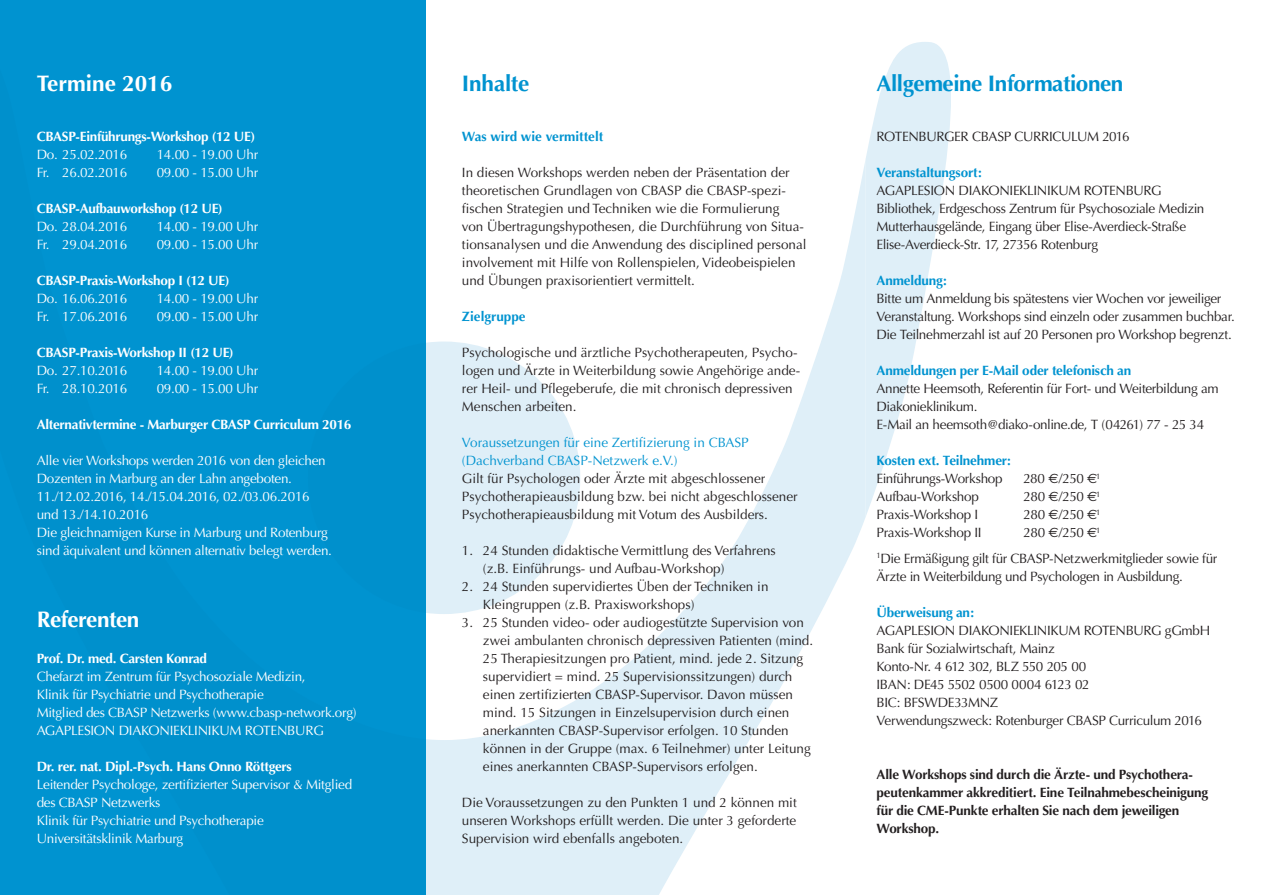
<style>
.page{position:relative;width:1263px;height:895px;background:#fff}
.page>*{position:absolute;margin:0;border:0;box-sizing:border-box;transform-origin:0 0}
.t1{font:700 22.5px "Optima";letter-spacing:-.02em;color:#0093d0}
.t2{font:700 22.5px "Optima";color:#fff}
.t3{font:700 22.5px "Optima";letter-spacing:-.02em;color:#fff}
.t4{font:13.5px/18px "Optima";color:#231f20}
.t5{font:13.5px/18px "Optima";letter-spacing:-.02em;color:#fff}
.t6{font:13.5px/18px "Optima";letter-spacing:-.025em;color:#231f20}
.t7{font:13.5px/18px "Optima";letter-spacing:-.03em;color:#231f20}
.t8{font:700 13.5px "Optima";letter-spacing:-.02em;color:#fff}
.t9{font:700 13.5px/18px "Optima";letter-spacing:-.015em;color:#231f20}
.t10{font:700 13.5px "Optima";letter-spacing:-.01em;color:#0093d0}
.t11{font:13.5px/18px "Optima";color:#0093d0}
.t12{font:13.5px "Optima";letter-spacing:-.02em;color:#231f20}
.t13{font:13.5px "Optima";letter-spacing:-.035em;color:#231f20}
.s1{font-family:"Euro Sans"}
</style>
<div class="page">
<svg style="left:866px;top:42px;width:85px;height:473px;fill:#dfeff8"></svg>
<svg style="left:426px;top:159px;width:440px;height:735px"></svg>
<div style="left:0;top:0;width:426px;height:894px;background:#0093d0"></div>
<svg style="left:426px;top:341px;width:154px;height:273px"></svg>
<h1 class="t2" style="left:37px;top:74px;width:137px">Termine 2016</h1>
<h1 class="t1" style="left:462px;top:74px;width:69px">Inhalte</h1>
<h1 class="t1" style="left:876px;top:74px;width:248px">Allgemeine Informationen</h1>
<p class="t8" style="left:37px;top:130px;width:220px">CBASP-Einführungs-Workshop (12 UE)</p>
<p class="t5" style="left:37px;top:146px;width:92px">Do. 25.02.2016</p>
<p class="t5" style="left:157px;top:146px;width:103px">14.00 - 19.00 Uhr</p>
<p class="t5" style="left:37px;top:164px;width:92px">Fr. 26.02.2016</p>
<p class="t5" style="left:157px;top:164px;width:103px">09.00 - 15.00 Uhr</p>
<p class="t8" style="left:37px;top:202px;width:188px">CBASP-Aufbauworkshop (12 UE)</p>
<p class="t5" style="left:37px;top:218px;width:92px">Do. 28.04.2016</p>
<p class="t5" style="left:157px;top:218px;width:103px">14.00 - 19.00 Uhr</p>
<p class="t5" style="left:37px;top:236px;width:92px">Fr. 29.04.2016</p>
<p class="t5" style="left:157px;top:236px;width:103px">09.00 - 15.00 Uhr</p>
<p class="t8" style="left:37px;top:274px;width:194px">CBASP-Praxis-Workshop I (12 UE)</p>
<p class="t5" style="left:37px;top:290px;width:92px">Do. 16.06.2016</p>
<p class="t5" style="left:157px;top:290px;width:103px">14.00 - 19.00 Uhr</p>
<p class="t5" style="left:37px;top:308px;width:92px">Fr. 17.06.2016</p>
<p class="t5" style="left:157px;top:308px;width:103px">09.00 - 15.00 Uhr</p>
<p class="t8" style="left:37px;top:346px;width:199px">CBASP-Praxis-Workshop II (12 UE)</p>
<p class="t5" style="left:37px;top:362px;width:92px">Do. 27.10.2016</p>
<p class="t5" style="left:157px;top:362px;width:103px">14.00 - 19.00 Uhr</p>
<p class="t5" style="left:37px;top:380px;width:92px">Fr. 28.10.2016</p>
<p class="t5" style="left:157px;top:380px;width:103px">09.00 - 15.00 Uhr</p>
<p class="t8" style="left:37px;top:418px;width:316px">Alternativtermine - Marburger CBASP Curriculum 2016</p>
<p class="t5" style="left:37px;top:452px;width:297px">Alle vier Workshops werden 2016 von den gleichen Dozenten in Marburg an der Lahn angeboten.<br>11./12.02.2016, 14./15.04.2016, 02./03.06.2016 und 13./14.10.2016<br>Die gleichnamigen Kurse in Marburg und Rotenburg sind äquivalent und können alternativ belegt werden.</p>
<p class="t10" style="left:462px;top:130px;width:143px">Was wird wie vermittelt</p>
<p class="t4" style="left:462px;top:164px;width:346px">In diesen Workshops werden neben der Präsentation der theoretischen Grundlagen von CBASP die CBASP-spezi&shy;fischen Strategien und Techniken wie die Formulierung<br>von Übertragungshypothesen, die Durchführung von Situa&shy;tionsanalysen und die Anwendung des disciplined personal involvement mit Hilfe von Rollenspielen, Videobeispielen und Übungen praxisorientiert vermittelt.</p>
<p class="t10" style="left:462px;top:310px;width:65px">Zielgruppe</p>
<p class="t4" style="left:462px;top:344px;width:340px">Psychologische und ärztliche Psychotherapeuten, Psycho&shy;logen und Ärzte in Weiterbildung sowie Angehörige ande&shy;rer Heil- und Pflegeberufe, die mit chronisch depressiven Menschen arbeiten.</p>
<p class="t11" style="left:462px;top:434px;width:288px">Voraussetzungen für eine Zertifizierung in CBASP (Dachverband CBASP-Netzwerk e.V.)</p>
<p class="t4" style="left:462px;top:470px;width:337px">Gilt für Psychologen oder Ärzte mit abgeschlossener<br>Psychotherapieausbildung bzw. bei nicht abgeschlossener<br>Psychotherapieausbildung mit Votum des Ausbilders.</p>
<p class="t4" style="left:483px;top:542px;width:294px;text-indent:-21px">1. 24 Stunden didaktische Vermittlung des Verfahrens (z.B. Einführungs- und Aufbau-Workshop)</p>
<p class="t4" style="left:483px;top:578px;width:287px;text-indent:-21px">2. 24 Stunden supervidiertes Üben der Techniken in<br>Kleingruppen (z.B. Praxisworkshops)</p>
<p class="t4" style="left:483px;top:614px;width:332px;text-indent:-21px">3. 25 Stunden video- oder audiogestützte Supervision von zwei ambulanten chronisch depressiven Patienten (mind.<br>25 Therapiesitzungen pro Patient, mind. jede 2. Sitzung supervidiert = mind. 25 Supervisionssitzungen) durch einen zertifizierten CBASP-Supervisor. Davon müssen mind. 15 Sitzungen in Einzelsupervision durch einen anerkannten CBASP-Supervisor erfolgen. 10 Stunden können in der Gruppe (max. 6 Teilnehmer) unter Leitung eines anerkannten CBASP-Supervisors erfolgen.</p>
<p class="t4" style="left:462px;top:794px;width:336px;text-align:justify">Die Voraussetzungen zu den Punkten 1 und 2 können mit unseren Workshops erfüllt werden. Die unter 3 geforderte Supervision wird ebenfalls angeboten.</p>
<p class="t13" style="left:876px;top:130px;width:255px">ROTENBURGER CBASP CURRICULUM 2016</p>
<p class="t10" style="left:876px;top:166px;width:107px">Veranstaltungsort:</p>
<p class="t6" style="left:876px;top:182px;width:329px">AGAPLESION DIAKONIEKLINIKUM ROTENBURG Bibliothek, Erdgeschoss Zentrum für Psychosoziale Medizin Mutterhausgelände, Eingang über Elise-Averdieck-Straße Elise-Averdieck-Str. 17, 27356 Rotenburg</p>
<p class="t10" style="left:876px;top:274px;width:72px">Anmeldung:</p>
<p class="t6" style="left:876px;top:290px;width:360px">Bitte um Anmeldung bis spätestens vier Wochen vor jeweiliger<br>Veranstaltung. Workshops sind einzeln oder zusammen buchbar.<br>Die Teilnehmerzahl ist auf 20 Personen pro Workshop begrenzt.</p>
<p class="t10" style="left:876px;top:364px;width:256px">Anmeldungen per E-Mail oder telefonisch an</p>
<p class="t6" style="left:876px;top:380px;width:344px">Annette Heemsoth, Referentin für Fort- und Weiterbildung am<br>Diakonieklinikum.<br>E-Mail an heemsoth@diako-online.de, T (04261) 77 - 25 34</p>
<p class="t10" style="left:876px;top:454px;width:136px">Kosten ext. Teilnehmer:</p>
<p class="t7" style="left:876px;top:470px;width:128px">Einführungs-Workshop</p>
<p class="t4" style="left:1023px;top:470px;width:78px">280 <span class="s1">€</span>/250 <span class="s1">€</span><sup>1</sup></p>
<p class="t12" style="left:876px;top:490px;width:104px">Aufbau-Workshop</p>
<p class="t4" style="left:1024px;top:488px;width:78px">280 <span class="s1">€</span>/250 <span class="s1">€</span><sup>1</sup></p>
<p class="t12" style="left:876px;top:508px;width:103px">Praxis-Workshop I</p>
<p class="t4" style="left:1024px;top:506px;width:78px">280 <span class="s1">€</span>/250 <span class="s1">€</span><sup>1</sup></p>
<p class="t12" style="left:876px;top:526px;width:107px">Praxis-Workshop II</p>
<p class="t7" style="left:876px;top:521px;width:342px;line-height:25.5px;text-indent:147px">280 <span class="s1">€</span>/250 <span class="s1">€</span><sup>1<br>1</sup>Die Ermäßigung gilt für CBASP-Netzwerkmitglieder sowie für</p>
<p class="t7" style="left:876px;top:568px;width:308px">Ärzte in Weiterbildung und Psychologen in Ausbildung.</p>
<p class="t10" style="left:876px;top:606px;width:99px">Überweisung an:</p>
<p class="t7" style="left:876px;top:622px;width:335px">AGAPLESION DIAKONIEKLINIKUM ROTENBURG gGmbH Bank für Sozialwirtschaft, Mainz<br>Konto-Nr. 4 612 302, BLZ 550 205 00<br>IBAN: DE45 5502 0500 0004 6123 02<br>BIC: BFSWDE33MNZ<br>Verwendungszweck: Rotenburger CBASP Curriculum 2016</p>
<p class="t9" style="left:876px;top:766px;width:333px">Alle Workshops sind durch die Ärzte- und Psychothera&shy;peutenkammer akkreditiert. Eine Teilnahmebescheinigung für die CME-Punkte erhalten Sie nach dem jeweiligen Workshop.</p>
<h1 class="t3" style="left:37px;top:610px;width:104px">Referenten</h1>
<p class="t8" style="left:37px;top:652px;width:172px">Prof. Dr. med. Carsten Konrad</p>
<p class="t5" style="left:37px;top:668px;width:321px">Chefarzt im Zentrum für Psychosoziale Medizin,<br>Klinik für Psychiatrie und Psychotherapie<br>Mitglied des CBASP Netzwerks (www.cbasp-network.org)<br>AGAPLESION DIAKONIEKLINIKUM ROTENBURG</p>
<p class="t8" style="left:37px;top:760px;width:257px">Dr. rer. nat. Dipl.-Psych. Hans Onno Röttgers</p>
<p class="t5" style="left:37px;top:776px;width:317px">Leitender Psychologe, zertifizierter Supervisor &amp; Mitglied des CBASP Netzwerks<br>Klinik für Psychiatrie und Psychotherapie Universitätsklinik Marburg</p>
</div>
